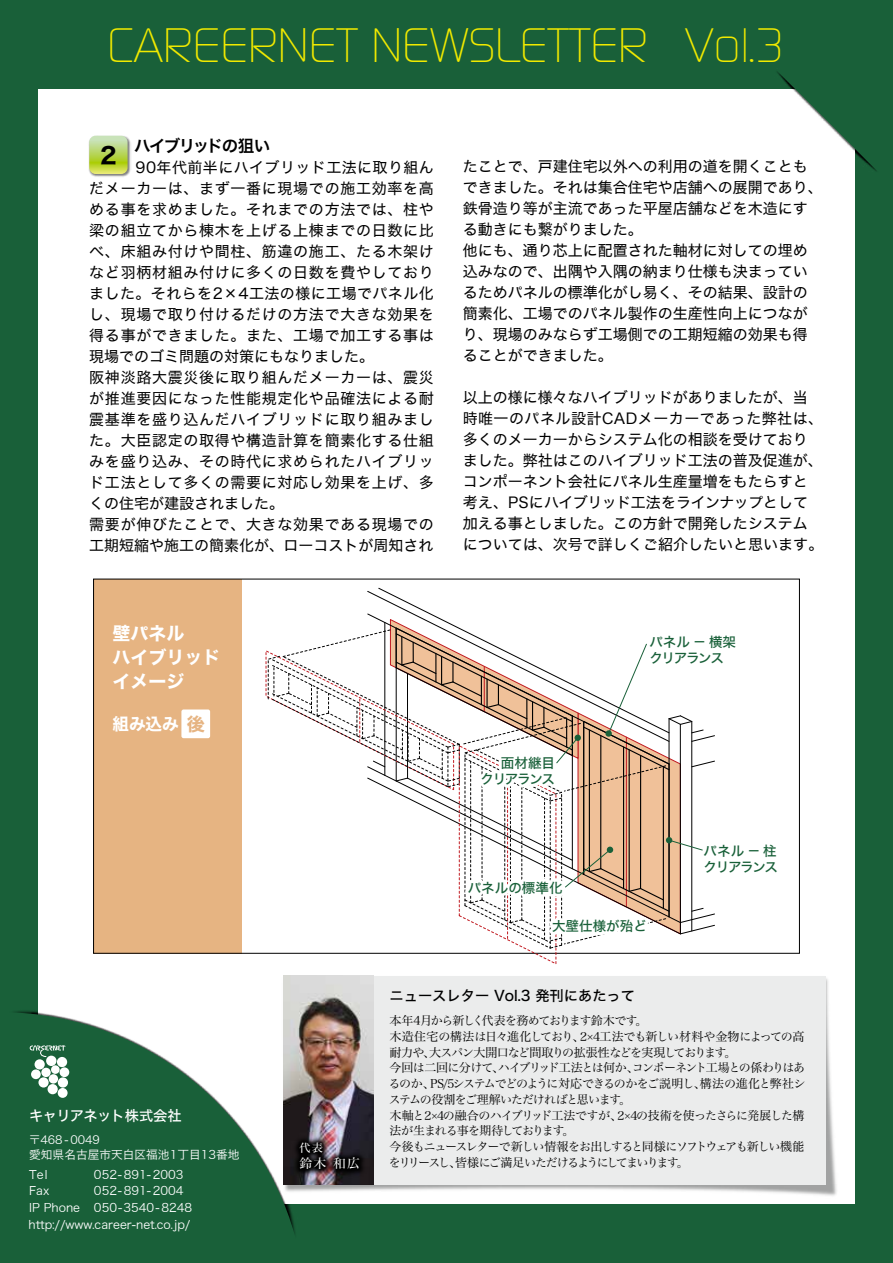
<style>
.page{position:relative;width:893px;height:1263px;background:#196039}
.page>*{position:absolute;margin:0;border:0;box-sizing:border-box;transform-origin:0 0}
.t1{font:300 48px "Modaerne";color:#f0e900}
.t2{font:22.5px "Hiragino Kaku W7 90 msp RKSJ H";color:#000}
.t3{font:18.15px "Hiragino Kaku W7 90 msp RKSJ H";color:#e6b482}
.t4{font:18px/24px "Hiragino Kaku W7 90 msp RKSJ H";color:#fff}
.t5{font:16.5px "Hira Kaku Pro W6";letter-spacing:-.085em;color:#000}
.t6{font:16.5px "Hiragino Kaku W7 90 msp RKSJ H";color:#fff}
.t7{font:15px/21px "Hiragino Kaku W4 90 msp RKSJ H";letter-spacing:.045em;color:#000}
.t8{font:15px/21px "Hiragino Kaku W4 90 msp RKSJ H";color:#000}
.t9{font:14.25px "Hiragino Kaku W5 90 msp RKSJ H";color:#000}
.t10{font:14.25px "Hiragino Kaku W5 90 msp RKSJ H";letter-spacing:-.05em;color:#fff}
.t11{font:13.5px/16.2px "Hiragino Kaku W5 90 msp RKSJ H";letter-spacing:-.1em;color:#196039}
.t12{font:13.5px "Hiragino Kaku W5 90 msp RKSJ H";color:#196039}
.t13{font:12.75px "Hiragino Min W4 90 msp RKSJ H";color:#fff}
.t14{font:12px/15.8px "Hira Min Pro W3";letter-spacing:-.09em;color:#000}
.t15{font:11.7px/19.6px "sdhirkg 3";color:#fff}
.t16{font:11.25px "sdhirkg 3";color:#fff}
.t17{font:11.25px "Hiragino Min W4 90 msp RKSJ H";color:#fff}
.s1{font-size:15px}
</style>
<div class="page">
<div style="left:38px;top:89px;width:817px;height:1114px;background:#fff"></div>
<img style="left:231px;top:953px;width:624px;height:251px">
<div style="left:284px;top:976px;width:542px;height:208px;background:#ebecec"></div>
<img style="left:15px;top:959px;width:329px;height:245px">
<svg style="left:15px;top:1012px;width:289px;height:222px;fill:#196039"></svg>
<div style="left:58px;top:1088px;width:10px;height:10px;background:#fff;border-radius:50%"></div>
<div style="left:48px;top:1084px;width:10px;height:10px;background:#fff;border-radius:50%"></div>
<div style="left:58px;top:1077px;width:10px;height:10px;background:#fff;border-radius:50%"></div>
<div style="left:38px;top:1077px;width:11px;height:10px;background:#fff;border-radius:50%"></div>
<div style="left:60px;top:1067px;width:9px;height:10px;background:#fff;border-radius:50%"></div>
<div style="left:51px;top:1065px;width:9px;height:9px;background:#fff;border-radius:50%"></div>
<div style="left:49px;top:1074px;width:9px;height:9px;background:#fff;border-radius:50%"></div>
<div style="left:41px;top:1068px;width:10px;height:9px;background:#fff;border-radius:50%"></div>
<div style="left:31px;top:1069px;width:10px;height:10px;background:#fff;border-radius:50%"></div>
<div style="left:57px;top:1057px;width:10px;height:10px;background:#fff;border-radius:50%"></div>
<div style="left:46px;top:1056px;width:10px;height:10px;background:#fff;border-radius:50%"></div>
<div style="left:35px;top:1059px;width:10px;height:10px;background:#fff;border-radius:50%"></div>
<svg style="left:30px;top:1045px;width:35px;height:12px"></svg>
<svg style="left:777px;top:71px;width:100px;height:100px"></svg>
<img style="left:88px;top:135px;width:43px;height:42px">
<svg style="left:89px;top:136px;width:39px;height:38px"></svg>
<div style="left:94px;top:579px;width:148px;height:374px;background:#e6b482"></div>
<div style="left:181px;top:709px;width:29px;height:29px;background:#fff;border-radius:2px"></div>
<svg style="left:266px;top:587px;width:449px;height:377px"></svg>
<img style="left:284px;top:976px;width:89px;height:208px">
<img style="left:290px;top:1133px;width:78px;height:45px">
<img style="left:296px;top:1138px;width:69px;height:36px">
<h1 class="t1" style="left:107px;top:20px;width:680px">CAREERNET NEWSLETTER Vol.3</h1>
<p class="t5" style="left:89px;top:131px;width:183px"><span class="s1">　　　</span>ハイブリッドの狙い</p>
<p class="t7" style="left:89px;top:157px;width:346px">　　　90年代前半にハイブリッド工法に取り組んだメーカーは、まず一番に現場での施工効率を高める事を求めました。それまでの方法では、柱や梁の組立てから棟木を上げる上棟までの日数に比べ、床組み付けや間柱、筋違の施工、たる木架けなど羽柄材組み付けに多くの日数を費やしておりました。それらを2×4工法の様に工場でパネル化し、現場で取り付けるだけの方法で大きな効果を得る事ができました。また、工場で加工する事は現場でのゴミ問題の対策にもなりました。<br>阪神淡路大震災後に取り組んだメーカーは、震災が推進要因になった性能規定化や品確法による耐震基準を盛り込んだハイブリッドに取り組みました。大臣認定の取得や構造計算を簡素化する仕組みを盛り込み、その時代に求められたハイブリッド工法として多くの需要に対応し効果を上げ、多くの住宅が建設されました。<br>需要が伸びたことで、大きな効果である現場での工期短縮や施工の簡素化が、ローコストが周知され</p>
<p class="t8" style="left:463px;top:156px;width:361px">たことで、戸建住宅以外への利用の道を開くこともできました。それは集合住宅や店舗への展開であり、鉄骨造り等が主流であった平屋店舗などを木造にする動きにも繋がりました。<br>他にも、通り芯上に配置された軸材に対しての埋め込みなので、出隅や入隅の納まり仕様も決まっているためパネルの標準化がし易く、その結果、設計の簡素化、工場でのパネル製作の生産性向上につながり、現場のみならず工場側での工期短縮の効果も得ることができました。</p>
<h2 class="t2" style="left:100px;top:144px;width:18px">2</h2>
<p class="t8" style="left:463px;top:387px;width:362px">以上の様に様々なハイブリッドがありましたが、当時唯一のパネル設計CADメーカーであった弊社は、多くのメーカーからシステム化の相談を受けておりました。弊社はこのハイブリッド工法の普及促進が、コンポーネント会社にパネル生産量増をもたらすと考え、PSにハイブリッド工法をラインナップとして加える事としました。この方針で開発したシステムについては、次号で詳しくご紹介したいと思います。</p>
<p class="t4" style="left:113px;top:622px;width:109px">壁パネル<br>ハイブリッドイメージ</p>
<p class="t3" style="left:187px;top:714px;width:20px">後</p>
<p class="t6" style="left:113px;top:715px;width:67px">組み込み</p>
<p class="t10" style="left:29px;top:1108px;width:154px">キャリアネット株式会社</p>
<p class="t16" style="left:29px;top:1134px;width:72px">〒468 - 0049</p>
<p class="t15" style="left:29px;top:1145px;width:212px">愛知県名古屋市天白区福池1丁目13番地<br>Tel</p>
<p class="t15" style="left:29px;top:1183px;width:52px;line-height:16.5px">Fax<br>IP Phone</p>
<p class="t15" style="left:94px;top:1165px;width:91px">052- 891- 2003</p>
<p class="t15" style="left:94px;top:1182px;width:91px">052- 891- 2004</p>
<p class="t15" style="left:94px;top:1198px;width:100px">050-3540- 8248</p>
<p class="t15" style="left:28px;top:1215px;width:164px">http://www.career-net.co.jp/</p>
<p class="t11" style="left:649px;top:634px;width:88px">パネル－横架クリアランス</p>
<p class="t17" style="left:299px;top:1142px;width:25px">代表</p>
<p class="t13" style="left:299px;top:1157px;width:62px">鈴木 和広</p>
<p class="t11" style="left:481px;top:755px;width:76px;text-align:right">面材継目<br>クリアランス</p>
<p class="t12" style="left:468px;top:881px;width:96px">パネルの標準化</p>
<p class="t12" style="left:552px;top:919px;width:96px">大壁仕様が殆ど</p>
<p class="t11" style="left:704px;top:843px;width:76px">パネル－柱クリアランス</p>
<p class="t9" style="left:390px;top:988px;width:247px">ニュースレター Vol.3 発刊にあたって</p>
<p class="t14" style="left:388px;top:1011px;width:419px">本年4月から新しく代表を務めております鈴木です。<br>木造住宅の構法は日々進化しており、２×４工法でも新しい材料や金物によっての高耐力や、大スパン大開口など間取りの拡張性などを実現しております。<br>今回は二回に分けて、ハイブリッド工法とは何か、コンポーネント工場との係わりはあるのか、ＰＳ/５システムでどのように対応できるのかをご説明し、構法の進化と弊社システムの役割をご理解いただければと思います。<br>木軸と２×４の融合のハイブリッド工法ですが、２×４の技術を使ったさらに発展した構法が生まれる事を期待しております。<br>今後もニュースレターで新しい情報をお出しすると同様にソフトウェアも新しい機能をリリースし、皆様にご満足いただけるようにしてまいります。</p>
</div>
